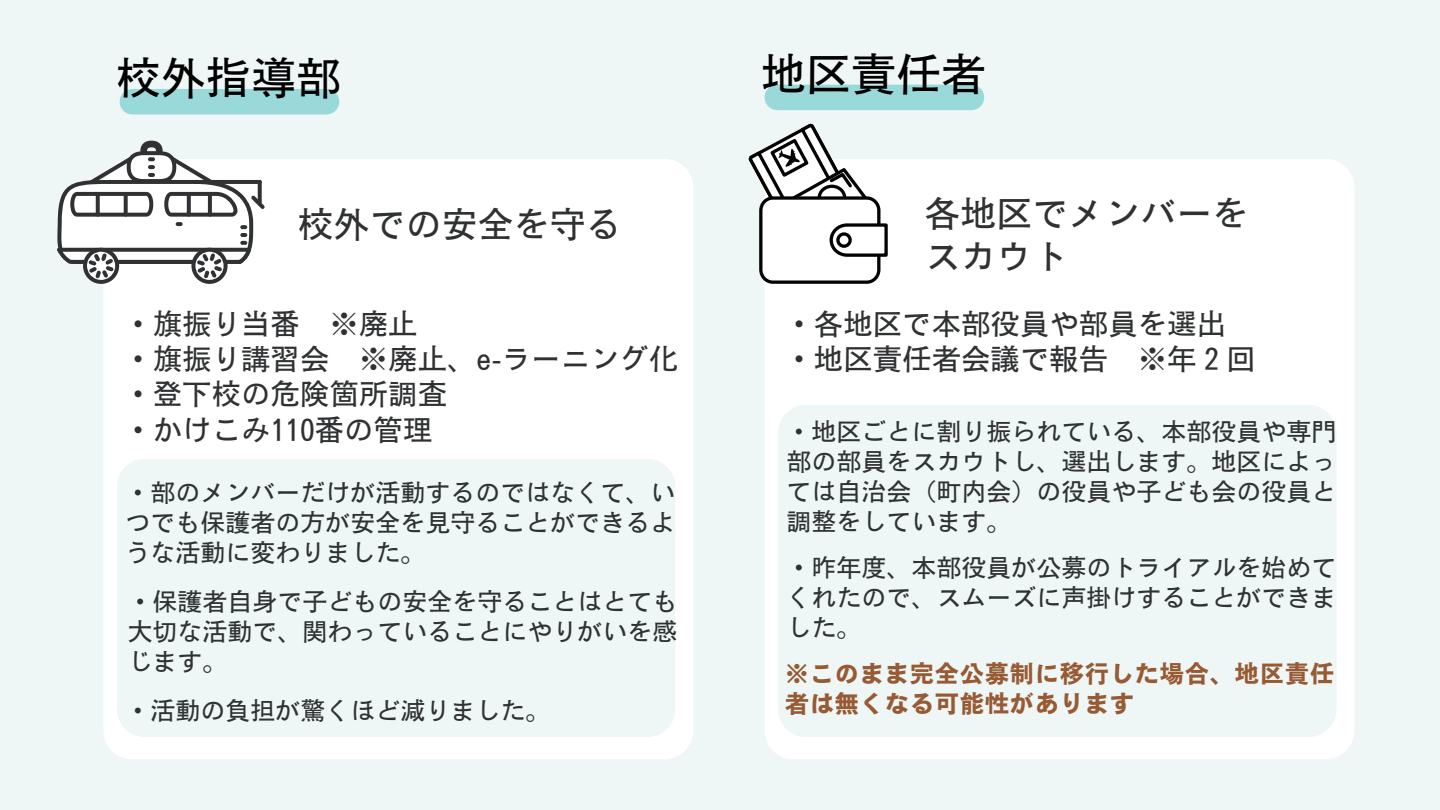
<style>
.page{position:relative;width:1440px;height:810px;background:#eef6f6}
.page>*{position:absolute;margin:0;border:0;box-sizing:border-box;transform-origin:0 0}
.t1{font:45px "Motoya Gothic Std W3";color:#000}
.t2{font:36px/42.8px "Motoya Gothic Std W3";color:#2f3132}
.t3{font:29.4px "Motoya Gothic Std W3";color:#2f3132}
.t4{font:25px/30px "Motoya Gothic Std W3";color:#2f3132;text-align:justify}
.t5{font:25px/30px "Motoya Gothic Std W6";color:#975a33}
</style>
<div class="page">
<div style="left:132px;top:89px;width:195px;height:25px;background:#99d9d9"></div>
<div style="left:103px;top:159px;width:590px;height:600px;background:#fff;border-radius:29px"></div>
<div style="left:777px;top:85px;width:195px;height:25px;background:#99d9d9"></div>
<div style="left:117px;top:459px;width:558px;height:278px;background:#eef6f6;border-radius:28px"></div>
<div style="left:764px;top:159px;width:591px;height:600px;background:#fff;border-radius:29px"></div>
<div style="left:778px;top:405px;width:559px;height:332px;background:#eef6f6;border-radius:28px"></div>
<svg style="left:57px;top:141px;width:208px;height:143px"></svg>
<svg style="left:748px;top:123px;width:140px;height:161px"></svg>
<svg style="left:838px;top:234px;width:12px;height:12px"></svg>
<div style="left:836px;top:232px;width:16px;height:16px;border:3px solid #040200;border-radius:50%"></div>
<p class="t1" style="left:116px;top:56px;width:226px">校外指導部</p>
<p class="t1" style="left:761px;top:51px;width:226px">地区責任者</p>
<p class="t2" style="left:298px;top:203px;width:326px">校外での安全を守る</p>
<p class="t3" style="left:123px;top:309px;width:293px">・旗振り当番 ※廃止</p>
<p class="t3" style="left:123px;top:344px;width:557px">・旗振り講習会 ※廃止、e-ラーニング化</p>
<p class="t3" style="left:123px;top:379px;width:325px">・登下校の危険箇所調査</p>
<p class="t3" style="left:123px;top:415px;width:311px">・かけこみ110番の管理</p>
<p class="t4" style="left:125px;top:477px;width:551px">・部のメンバーだけが活動するのではなくて、いつでも保護者の方が安全を見守ることができるような活動に変わりました。</p>
<p class="t4" style="left:128px;top:587px;width:551px">・保護者自身で子どもの安全を守ることはとても大切な活動で、関わっていることにやりがいを感じます。</p>
<p class="t4" style="left:125px;top:696px;width:426px">・活動の負担が驚くほど減りました。</p>
<p class="t2" style="left:924px;top:192px;width:326px">各地区でメンバーをスカウト</p>
<p class="t3" style="left:785px;top:309px;width:443px">・各地区で本部役員や部員を選出</p>
<p class="t3" style="left:785px;top:344px;width:473px">・地区責任者会議で報告 ※年２回</p>
<p class="t4" style="left:787px;top:417px;width:551px;text-align:left">・地区ごとに割り振られている、本部役員や専門部の部員をスカウトし、選出します。地区によっては自治会（町内会）の役員や子ども会の役員と調整をしています。</p>
<p class="t4" style="left:787px;top:553px;width:551px">・昨年度、本部役員が公募のトライアルを始めてくれたので、スムーズに声掛けすることができました。</p>
<p class="t5" style="left:785px;top:658px;width:551px">※このまま完全公募制に移行した場合、地区責任者は無くなる可能性があります</p>
</div>
